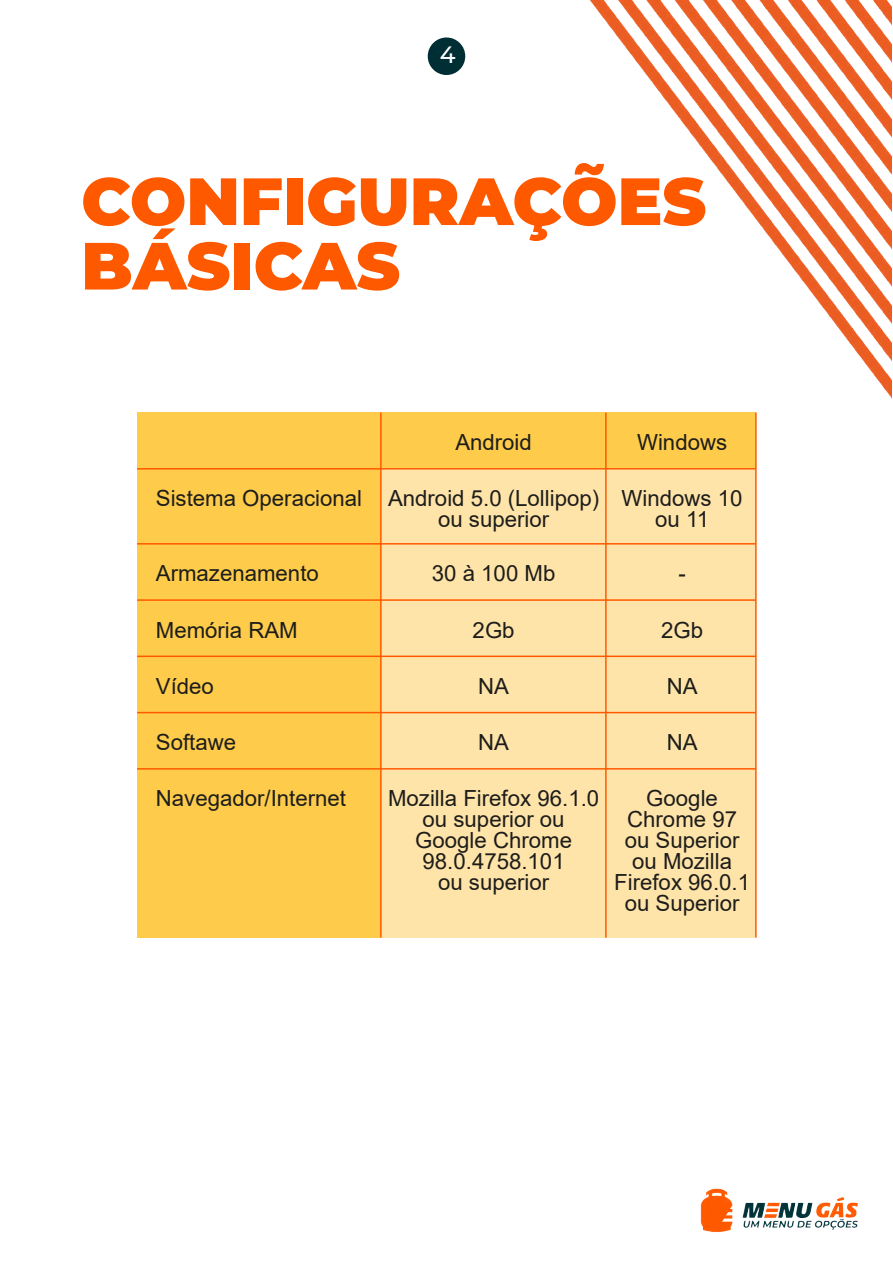
<style>
.page{position:relative;width:893px;height:1263px;background:#fff}
.page>*{position:absolute;margin:0;border:0;box-sizing:border-box;transform-origin:0 0}
.t1{font:900 66.6px/64.5px "Montserrat";color:#ff5900}
.t2{font:500 23.55px "Montserrat";color:#fff}
.t3{font:22.2px/21px "Arial";color:#1d1d1b;text-align:center}
</style>
<div class="page">
<img style="left:590px;top:0;width:302px;height:413px">
<img style="left:700px;top:1188px;width:158px;height:44px">
<div style="left:428px;top:38px;width:37px;height:37px;background:#002e35;border-radius:50%"></div>
<div style="left:137px;top:412px;width:619px;height:57px;background:#fecc4a"></div>
<div style="left:137px;top:469px;width:619px;height:56px;background:#ffe4a9"></div>
<div style="left:137px;top:525px;width:619px;height:56px;background:#ffe4a9"></div>
<div style="left:137px;top:581px;width:619px;height:57px;background:#ffe4a9"></div>
<div style="left:137px;top:638px;width:619px;height:56px;background:#ffe4a9"></div>
<div style="left:137px;top:694px;width:619px;height:56px;background:#ffe4a9"></div>
<div style="left:137px;top:750px;width:619px;height:188px;background:#ffe4a9"></div>
<hr style="left:605px;top:413px;width:2px;height:525px;background:#ff5900">
<hr style="left:755px;top:413px;width:2px;height:525px;background:#ff5900">
<div style="left:137px;top:412px;width:244px;height:526px;background:#fecc4a"></div>
<hr style="left:137px;top:468px;width:619px;height:2px;background:#ff5900">
<hr style="left:137px;top:543px;width:619px;height:1px;background:#ff5900">
<hr style="left:137px;top:599px;width:619px;height:2px;background:#ff5900">
<hr style="left:137px;top:656px;width:619px;height:1px;background:#ff5900">
<hr style="left:137px;top:712px;width:619px;height:1px;background:#ff5900">
<hr style="left:137px;top:768px;width:619px;height:2px;background:#ff5900">
<hr style="left:380px;top:413px;width:2px;height:525px;background:#ff5900">
<p class="t2" style="left:440px;top:38px;width:17px">4</p>
<h1 class="t1" style="left:81px;top:165px;width:626px">CONFIGURAÇÕES<br>BÁSICAS</h1>
<p class="t3" style="left:455px;top:432px;width:78px">Android</p>
<p class="t3" style="left:637px;top:432px;width:92px">Windows</p>
<p class="t3" style="left:156px;top:488px;width:208px">Sistema Operacional</p>
<p class="t3" style="left:156px;top:563px;width:165px">Armazenamento</p>
<p class="t3" style="left:388px;top:488px;width:213px">Android 5.0 (Lollipop) ou superior</p>
<p class="t3" style="left:432px;top:563px;width:125px">30 à 100 Mb</p>
<p class="t3" style="left:622px;top:488px;width:123px">Windows 10 ou 11</p>
<p class="t3" style="left:678px;top:563px;width:9px">-</p>
<p class="t3" style="left:156px;top:619px;width:143px">Memória RAM</p>
<p class="t3" style="left:473px;top:619px;width:43px">2Gb</p>
<p class="t3" style="left:661px;top:619px;width:43px">2Gb</p>
<p class="t3" style="left:156px;top:675px;width:60px">Vídeo</p>
<p class="t3" style="left:156px;top:732px;width:82px">Softawe</p>
<p class="t3" style="left:156px;top:788px;width:192px">Navegador/Internet</p>
<p class="t3" style="left:478px;top:675px;width:32px">NA</p>
<p class="t3" style="left:667px;top:675px;width:32px">NA</p>
<p class="t3" style="left:478px;top:732px;width:32px">NA</p>
<p class="t3" style="left:667px;top:732px;width:32px">NA</p>
<p class="t3" style="left:388px;top:788px;width:213px">Mozilla Firefox 96.1.0 ou superior ou<br>Google Chrome<br>98.0.4758.101<br>ou superior</p>
<p class="t3" style="left:614px;top:788px;width:137px">Google<br>Chrome 97 ou Superior ou Mozilla<br>Firefox 96.0.1 ou Superior</p>
</div>
